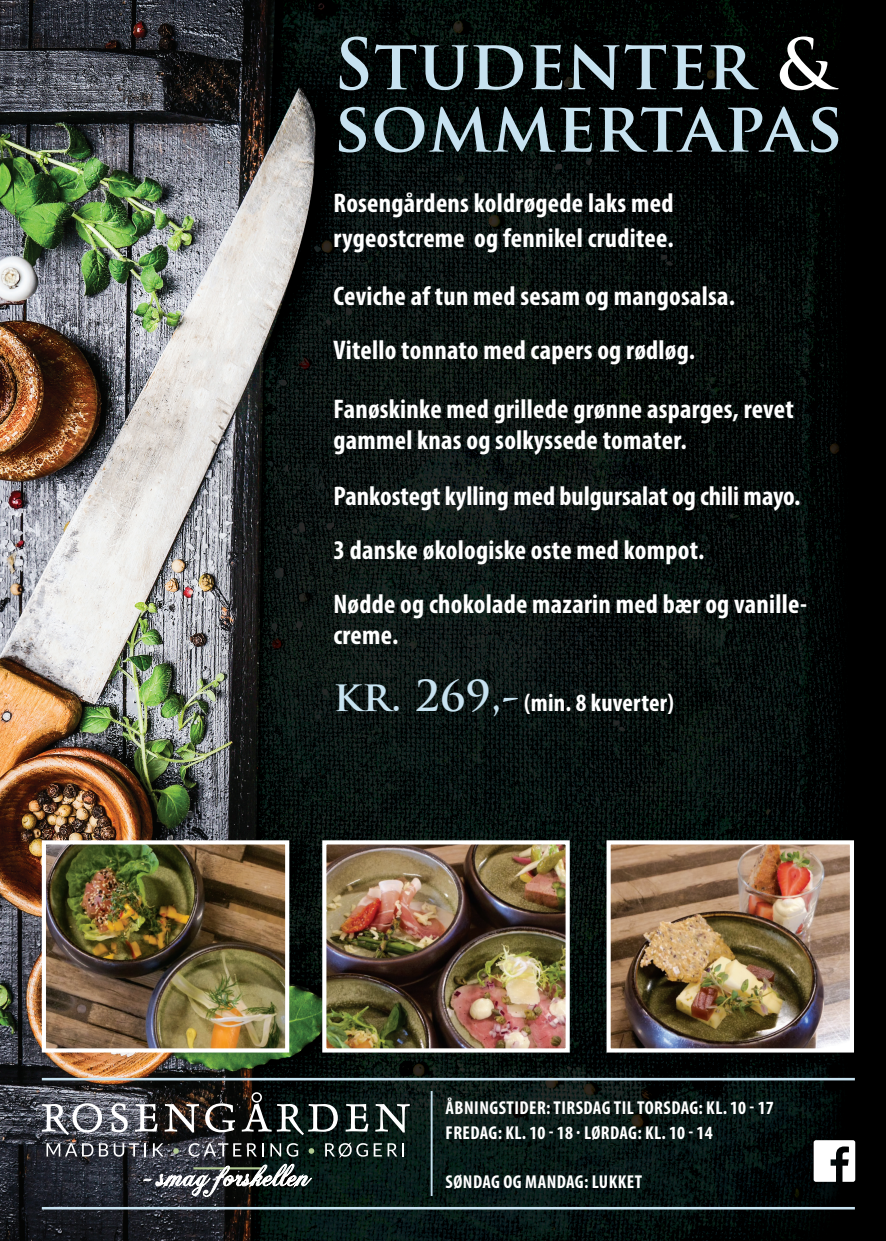
<style>
.page{position:relative;width:886px;height:1241px;background:#fff}
.page>*{position:absolute;margin:0;border:0;box-sizing:border-box;transform-origin:0 0}
.t1{font:700 68.56px "Trajan Pro";color:#c7e2f0}
.t2{font:700 condensed 27px/31.2px "Myriad Pro";letter-spacing:.01em;color:#fff}
.t3{font:700 condensed 24.94px "Myriad Pro";letter-spacing:.01em;color:#fff}
.t4{font:700 condensed 18.69px "Myriad Pro";letter-spacing:.025em;color:#fff}
.s1{color:#fff}
.s2{font-family:"Trajan Pro";font-stretch:normal;font-size:41.56px;color:#c7e2f0}
</style>
<div class="page">
<img style="left:0;top:0;width:886px;height:1240px">
<hr style="left:42px;top:1077px;width:813px;height:3px;background:#c7e2f0">
<hr style="left:431px;top:1090px;width:2px;height:105px;background:#c7e2f0">
<svg style="left:813px;top:1139px;width:42px;height:42px"></svg>
<svg style="left:42px;top:1102px;width:60px;height:32px"></svg>
<svg style="left:111px;top:1103px;width:17px;height:29px"></svg>
<svg style="left:135px;top:1103px;width:23px;height:28px"></svg>
<svg style="left:165px;top:1103px;width:34px;height:29px"></svg>
<svg style="left:205px;top:1103px;width:30px;height:29px"></svg>
<svg style="left:242px;top:1091px;width:96px;height:43px;background:#3a3f3d"></svg>
<svg style="left:346px;top:1103px;width:22px;height:28px"></svg>
<svg style="left:375px;top:1103px;width:35px;height:29px"></svg>
<svg style="left:47px;top:1143px;width:46px;height:13px"></svg>
<svg style="left:99px;top:1143px;width:9px;height:13px"></svg>
<svg style="left:114px;top:1143px;width:32px;height:13px"></svg>
<svg style="left:153px;top:1143px;width:11px;height:13px"></svg>
<svg style="left:189px;top:1142px;width:52px;height:14px"></svg>
<svg style="left:247px;top:1143px;width:17px;height:13px"></svg>
<svg style="left:270px;top:1143px;width:11px;height:13px"></svg>
<svg style="left:287px;top:1142px;width:11px;height:14px"></svg>
<svg style="left:325px;top:1142px;width:43px;height:15px"></svg>
<svg style="left:374px;top:1143px;width:30px;height:13px"></svg>
<svg style="left:173px;top:1147px;width:6px;height:6px"></svg>
<svg style="left:309px;top:1147px;width:5px;height:6px"></svg>
<svg style="left:144px;top:1163px;width:168px;height:33px"></svg>
<img style="left:47px;top:845px;width:237px;height:202px">
<div style="left:42px;top:840px;width:247px;height:212px;border:4px solid #fff"></div>
<img style="left:611px;top:845px;width:238px;height:202px">
<div style="left:606px;top:840px;width:248px;height:212px;border:4px solid #fff"></div>
<img style="left:327px;top:845px;width:238px;height:202px">
<div style="left:322px;top:840px;width:248px;height:212px;border:4px solid #fff"></div>
<hr style="left:42px;top:1206px;width:813px;height:3px;background:#c7e2f0">
<p class="t1" style="left:333px;top:22px;width:501px">STUDENTER <span class="s1">&amp;</span></p>
<p class="t1" style="left:333px;top:84px;width:511px">SOMMERTAPAS</p>
<p class="t2" style="left:333px;top:187px;width:341px">Rosengårdens koldrøgede laks med</p>
<p class="t2" style="left:333px;top:222px;width:342px">rygeostcreme og fennikel cruditee.</p>
<p class="t2" style="left:333px;top:280px;width:403px">Ceviche af tun med sesam og mangosalsa.</p>
<p class="t2" style="left:333px;top:334px;width:363px">Vitello tonnato med capers og rødløg.</p>
<p class="t2" style="left:333px;top:392px;width:462px">Fanøskinke med grillede grønne asparges, revet</p>
<p class="t2" style="left:333px;top:423px;width:355px">gammel knas og solkyssede tomater.</p>
<p class="t2" style="left:333px;top:480px;width:468px">Pankostegt kylling med bulgursalat og chili mayo.</p>
<p class="t2" style="left:333px;top:534px;width:372px">3 danske økologiske oste med kompot.</p>
<p class="t2" style="left:333px;top:588px;width:475px">Nødde og chokolade mazarin med bær og vanille&shy;creme.</p>
<p class="t3" style="left:333px;top:687px;width:342px"><span class="s2">KR. 269,-</span> (min. 8 kuverter)</p>
<p class="t4" style="left:446px;top:1095px;width:330px">ÅBNINGSTIDER: TIRSDAG TIL TORSDAG: KL. 10 - 17</p>
<p class="t4" style="left:446px;top:1120px;width:268px">FREDAG: KL. 10 - 18 · LØRDAG: KL. 10 - 14</p>
<p class="t4" style="left:446px;top:1170px;width:198px">SØNDAG OG MANDAG: LUKKET</p>
</div>
